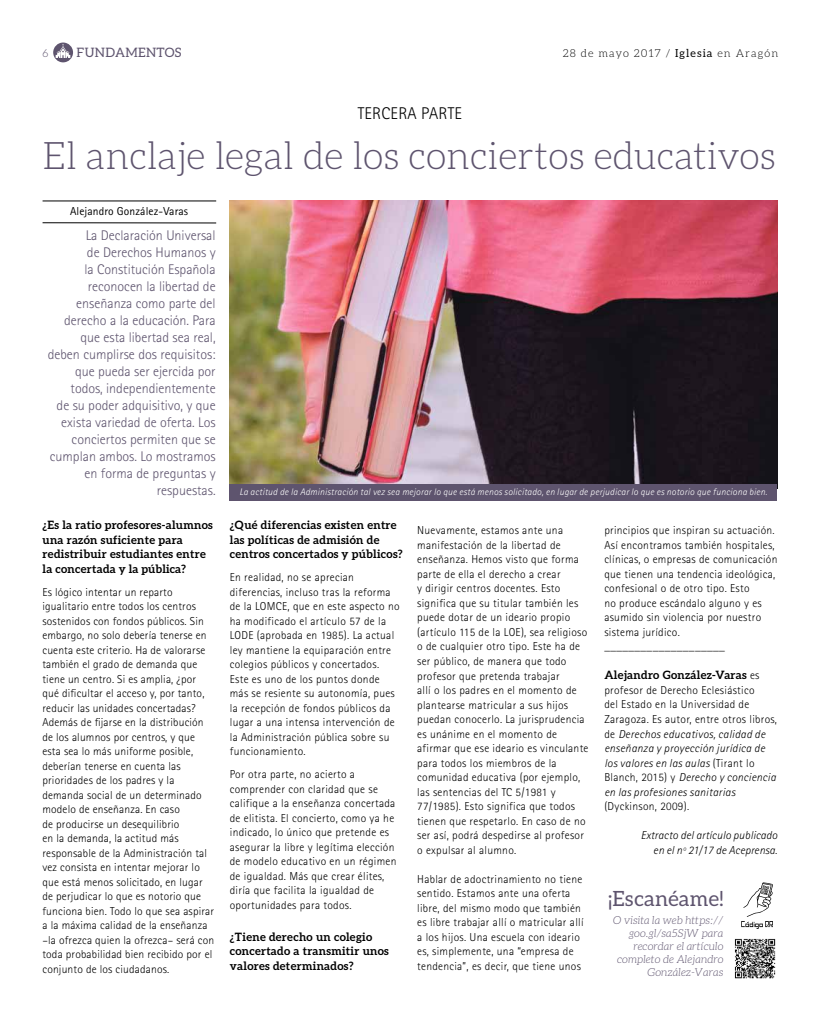
<style>
.page{position:relative;width:820px;height:1021px;background:#fff}
.page>*{position:absolute;margin:0;border:0;box-sizing:border-box;transform-origin:0 0}
.t1{font:300 38px "Aleo";color:#5e546e}
.t2{font:21px "Aleo";letter-spacing:.01em;color:#5e546e}
.t3{font:300 17px "Rotis Sans Serif";letter-spacing:.01em;color:#000}
.t4{font:300 14px/17px "Rotis Sans Serif";color:#5e546e;text-align:right}
.t5{font:13px "Aleo";letter-spacing:.025em;color:#5e546e}
.t6{font:300 11.5px/14.5px "Rotis Sans Serif";letter-spacing:.025em;color:#000}
.t7{font:italic 300 11.5px/14.5px "Rotis Sans Serif";letter-spacing:.025em;color:#000}
.t8{font:700 11.5px/14.5px "Aleo";letter-spacing:.025em;color:#000}
.t9{font:11.5px "Rotis Sans Serif";letter-spacing:.01em;color:#000}
.t10{font:italic 300 11px/13px "Aleo";letter-spacing:.01em;color:#5e546e;text-align:right}
.t11{font:300 11px "Aleo";letter-spacing:.1em;color:#000}
.t12{font:300 11px "Aleo";color:#5e546e}
.t13{font:italic 300 9.5px "Rotis Sans Serif";letter-spacing:.025em;color:#fff}
.s1{font-weight:400}
.s2{font-family:"Rotis Sans Serif";font-weight:300}
.s3{font-style:normal}
</style>
<div class="page">
<svg style="left:53px;top:43px;width:20px;height:19px"></svg>
<img style="left:229px;top:201px;width:548px;height:287px">
<div style="left:229px;top:484px;width:547px;height:16px;background:#5e546e"></div>
<hr style="left:43px;top:201px;width:173px;height:1px;background:#000">
<hr style="left:43px;top:222px;width:173px;height:1px;background:#000">
<img style="left:734px;top:938px;width:41px;height:41px">
<svg style="left:741px;top:882px;width:31px;height:46px"></svg>
<p class="t12" style="left:43px;top:48px;width:7px">6</p>
<p class="t5" style="left:77px;top:45px;width:106px">FUNDAMENTOS</p>
<p class="t11" style="left:562px;top:47px;width:217px">28 de mayo 2017 / <span class="s1">Iglesia</span> en Aragón</p>
<h3 class="t3" style="left:357px;top:104px;width:106px">TERCERA PARTE</h3>
<h1 class="t1" style="left:43px;top:135px;width:734px">El anclaje legal de los conciertos educativos</h1>
<p class="t9" style="left:70px;top:204px;width:120px">Alejandro González-Varas</p>
<p class="t4" style="left:48px;top:227px;width:169px">La Declaración Universal<br>de Derechos Humanos y<br>la Constitución Española reconocen la libertad de enseñanza como parte del derecho a la educación. Para que esta libertad sea real, deben cumplirse dos requisitos: que pueda ser ejercida por todos, independientemente<br>de su poder adquisitivo, y que exista variedad de oferta. Los conciertos permiten que se cumplan ambos. Lo mostramos en forma de preguntas y respuestas.</p>
<p class="t8" style="left:42px;top:517px;width:172px">¿Es la ratio profesores-alumnos una razón suficiente para redistribuir estudiantes entre la concertada y la pública?</p>
<p class="t6" style="left:42px;top:584px;width:173px">Es lógico intentar un reparto igualitario entre todos los centros sostenidos con fondos públicos. Sin embargo, no solo debería tenerse en cuenta este criterio. Ha de valorarse también el grado de demanda que tiene un centro. Si es amplia, ¿por qué dificultar el acceso y, por tanto, reducir las unidades concertadas?<br>Además de fijarse en la distribución de los alumnos por centros, y que esta sea lo más uniforme posible, deberían tenerse en cuenta las prioridades de los padres y la demanda social de un determinado modelo de enseñanza. En caso<br>de producirse un desequilibrio<br>en la demanda, la actitud más responsable de la Administración tal vez consista en intentar mejorar lo que está menos solicitado, en lugar de perjudicar lo que es notorio que funciona bien. Todo lo que sea aspirar a la máxima calidad de la enseñanza –la ofrezca quien la ofrezca– será con toda probabilidad bien recibido por el conjunto de los ciudadanos.</p>
<p class="t13" style="left:239px;top:486px;width:529px">La actitud de la Administración tal vez sea mejorar lo que está menos solicitado, en lugar de perjudicar lo que es notorio que funciona bien.</p>
<p class="t8" style="left:230px;top:517px;width:174px">¿Qué diferencias existen entre las políticas de admisión de centros concertados y públicos?</p>
<p class="t6" style="left:230px;top:570px;width:171px">En realidad, no se aprecian diferencias, incluso tras la reforma de la LOMCE, que en este aspecto no ha modificado el artículo 57 de la<br>LODE (aprobada en 1985). La actual ley mantiene la equiparación entre colegios públicos y concertados.<br>Este es uno de los puntos donde más se resiente su autonomía, pues la recepción de fondos públicos da lugar a una intensa intervención de la Administración pública sobre su funcionamiento.</p>
<p class="t6" style="left:230px;top:767px;width:168px">Por otra parte, no acierto a comprender con claridad que se califique a la enseñanza concertada de elitista. El concierto, como ya he indicado, lo único que pretende es asegurar la libre y legítima elección de modelo educativo en un régimen de igualdad. Más que crear élites, diría que facilita la igualdad de oportunidades para todos.</p>
<p class="t8" style="left:230px;top:929px;width:160px">¿Tiene derecho un colegio concertado a transmitir unos valores determinados?</p>
<p class="t6" style="left:417px;top:523px;width:173px">Nuevamente, estamos ante una manifestación de la libertad de enseñanza. Hemos visto que forma parte de ella el derecho a crear<br>y dirigir centros docentes. Esto significa que su titular también les puede dotar de un ideario propio (artículo 115 de la LOE), sea religioso o de cualquier otro tipo. Este ha de ser público, de manera que todo profesor que pretenda trabajar<br>allí o los padres en el momento de plantearse matricular a sus hijos puedan conocerlo. La jurisprudencia es unánime en el momento de afirmar que ese ideario es vinculante para todos los miembros de la comunidad educativa (por ejemplo, las sentencias del TC 5/1981 y<br>77/1985). Esto significa que todos tienen que respetarlo. En caso de no ser así, podrá despedirse al profesor o expulsar al alumno.</p>
<p class="t6" style="left:417px;top:871px;width:168px">Hablar de adoctrinamiento no tiene sentido. Estamos ante una oferta libre, del mismo modo que también es libre trabajar allí o matricular allí a los hijos. Una escuela con ideario es, simplemente, una “empresa de tendencia”, es decir, que tiene unos</p>
<p class="t6" style="left:604px;top:523px;width:174px">principios que inspiran su actuación.<br>Así encontramos también hospitales, clínicas, o empresas de comunicación que tienen una tendencia ideológica, confesional o de otro tipo. Esto<br>no produce escándalo alguno y es asumido sin violencia por nuestro sistema jurídico. ____________________</p>
<p class="t8" style="left:604px;top:668px;width:156px">Alejandro González-Varas <span class="s2">es</span></p>
<p class="t7" style="left:604px;top:683px;width:174px"><span class="s3">profesor de Derecho Eclesiástico<br>del Estado en la Universidad de Zaragoza. Es autor, entre otros libros, de</span> Derechos educativos, calidad de enseñanza y proyección jurídica de los valores en las aulas <span class="s3">(Tirant lo Blanch, 2015) y</span> Derecho y conciencia en las profesiones sanitarias</p>
<p class="t6" style="left:604px;top:799px;width:86px">(Dyckinson, 2009).</p>
<p class="t7" style="left:640px;top:828px;width:138px;text-align:right">Extracto del artículo publicado en el nº 21/17 de Aceprensa.</p>
<h2 class="t2" style="left:607px;top:886px;width:117px">¡Escanéame!</h2>
<p class="t10" style="left:613px;top:913px;width:112px">O visita la web https:// goo.gl/sa5SjW para recordar el artículo completo de Alejandro<br>González-Varas</p>
</div>
